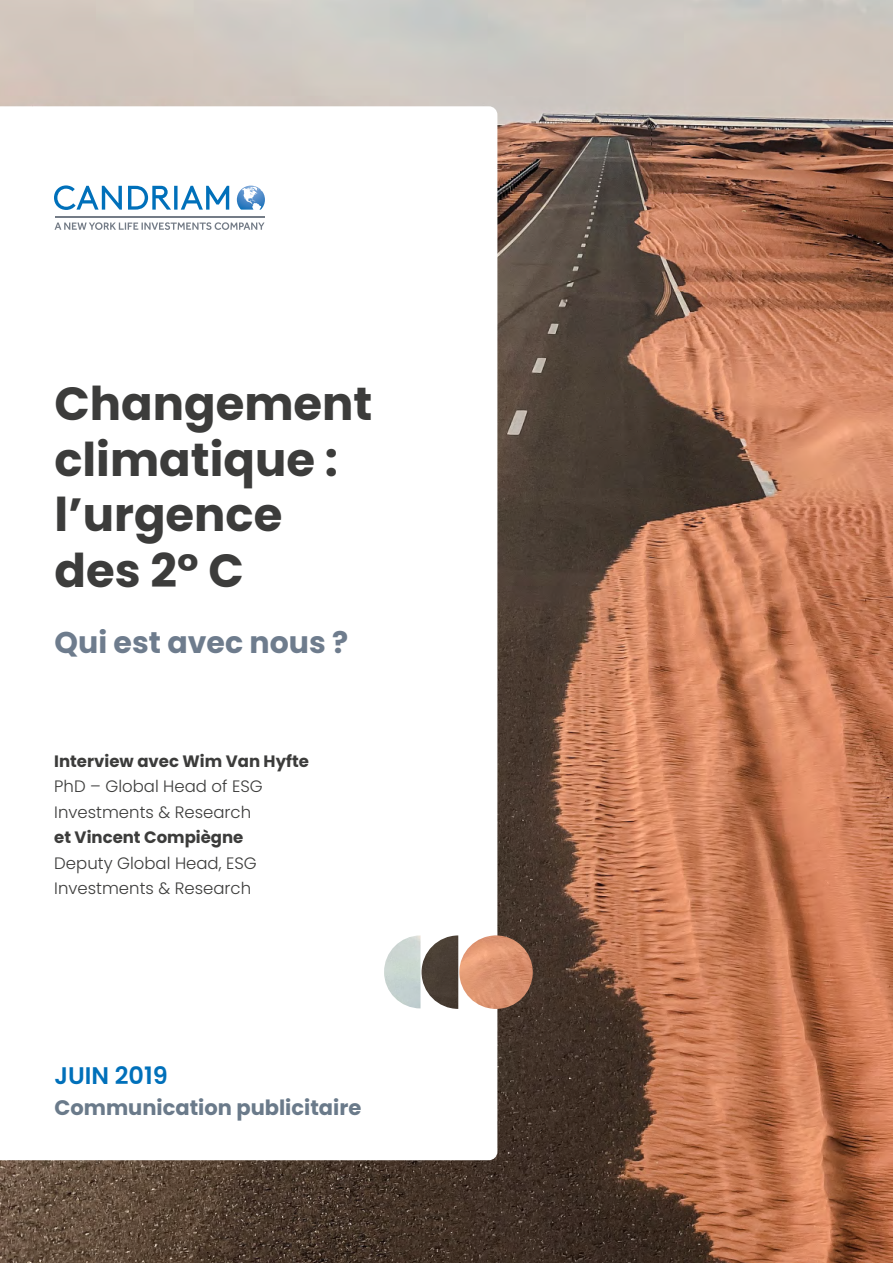
<style>
.page{position:relative;width:893px;height:1263px;background:#fff}
.page>*{position:absolute;margin:0;border:0;box-sizing:border-box;transform-origin:0 0}
.t1{font:700 46.5px/55.5px "Poppins";color:#3c3c3b}
.t2{font:700 30px "Poppins";color:#6e7c8d}
.t3{font:600 24px "Poppins";color:#0070ba}
.t4{font:700 21px "Poppins";color:#6a7a8a}
.t5{font:300 16.5px/25.5px "Poppins";color:#3c3c3b}
.t6{font:700 16.5px "Poppins";color:#3c3c3b}
</style>
<div class="page">
<img style="left:0;top:0;width:893px;height:1263px">
<svg style="left:0;top:106px;width:497px;height:1054px"></svg>
<img style="left:384px;top:935px;width:74px;height:74px">
<img style="left:459px;top:935px;width:74px;height:74px;border-radius:37px">
<svg style="left:55px;top:222px;width:210px;height:8px"></svg>
<hr style="left:55px;top:216px;width:210px;height:2px;background:#747c87">
<svg style="left:54px;top:185px;width:175px;height:25px"></svg>
<svg style="left:237px;top:188px;width:17px;height:22px"></svg>
<h1 class="t1" style="left:54px;top:376px;width:320px">Changement climatique : l’urgence des 2° C</h1>
<h2 class="t2" style="left:55px;top:625px;width:295px">Qui est avec nous ?</h2>
<p class="t6" style="left:54px;top:751px;width:256px">Interview avec Wim Van Hyfte</p>
<p class="t5" style="left:54px;top:773px;width:210px">PhD – Global Head of ESG<br>Investments &amp; Research</p>
<p class="t6" style="left:54px;top:828px;width:191px">et Vincent Compiègne</p>
<p class="t5" style="left:54px;top:850px;width:204px">Deputy Global Head, ESG<br>Investments &amp; Research</p>
<h3 class="t3" style="left:54px;top:1062px;width:115px">JUIN 2019</h3>
<p class="t4" style="left:54px;top:1095px;width:308px">Communication publicitaire</p>
</div>
